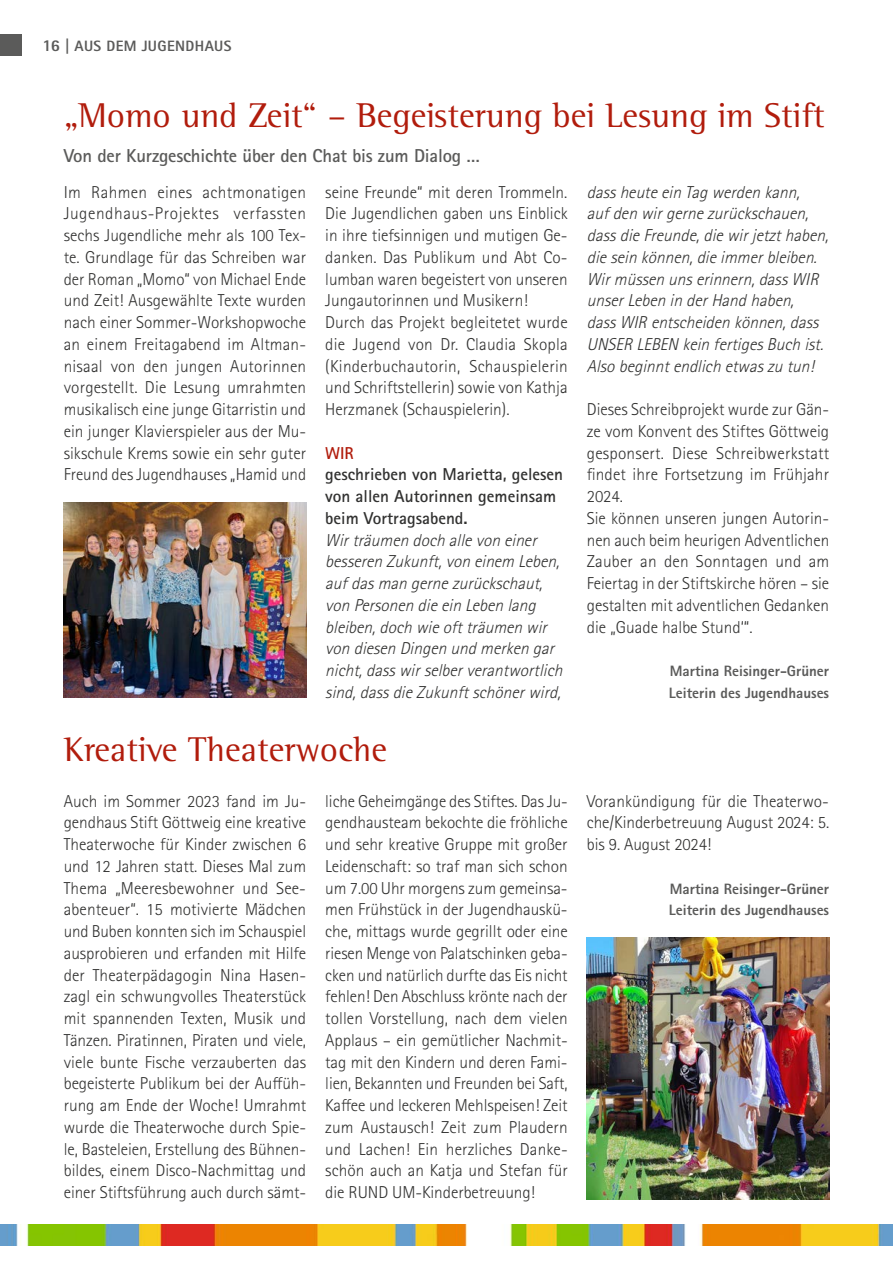
<style>
.page{position:relative;width:893px;height:1263px;background:#fff}
.page>*{position:absolute;margin:0;border:0;box-sizing:border-box;transform-origin:0 0}
.t1{font:35.25px "Rotis Semi Serif Pro";color:#b11c0c}
.t2{font:700 18.75px "Rotis Sans Serif Pro";letter-spacing:-.01em;color:#5b5b5a}
.t3{font:300 17.25px/21.8px "Rotis Sans Serif Pro";color:#313130;text-align:justify}
.t4{font:italic 300 17.25px/21.8px "Rotis Sans Serif Pro";color:#313130}
.t5{font:700 17.25px/21.8px "Rotis Sans Serif Pro";color:#313130}
.t6{font:700 17.25px "Rotis Sans Serif Pro";color:#b11c0c}
.t7{font:800 15px/21.8px "Rotis Sans Serif Pro";color:#5b5b5a}
.t8{font:800 15px "Rotis Sans Serif Pro";letter-spacing:.025em;color:#5b5b5a}
.s1{font-size:16.5px}
</style>
<div class="page">
<img style="left:0;top:1225px;width:893px;height:21px">
<div style="left:0;top:34px;width:21px;height:21px;background:#5b5b5a"></div>
<img style="left:64px;top:502px;width:242px;height:196px">
<img style="left:587px;top:937px;width:242px;height:262px">
<p class="t8" style="left:43px;top:36px;width:191px"><span class="s1">16</span> | AUS DEM JUGENDHAUS</p>
<h1 class="t1" style="left:64px;top:93px;width:763px">„Momo und Zeit“ – Begeisterung bei Lesung im Stift</h1>
<p class="t2" style="left:64px;top:144px;width:418px">Von der Kurzgeschichte über den Chat bis zum Dialog …</p>
<p class="t3" style="left:64px;top:181px;width:244px">Im Rahmen eines achtmonatigen Jugendhaus-Projektes verfassten sechs Jugendliche mehr als 100 Tex&shy;te. Grundlage für das Schreiben war der Roman „Momo“ von Michael Ende und Zeit! Ausgewählte Texte wurden nach einer Sommer-Workshopwoche an einem Freitagabend im Altman&shy;nisaal von den jungen Autorinnen vorgestellt. Die Lesung umrahmten musikalisch eine junge Gitarristin und ein junger Klavierspieler aus der Mu&shy;sikschule Krems sowie ein sehr guter Freund des Jugendhauses „Hamid und</p>
<p class="t3" style="left:325px;top:181px;width:244px;text-align:left">seine Freunde“ mit deren Trommeln.<br>Die Jugendlichen gaben uns Einblick in ihre tiefsinnigen und mutigen Ge&shy;danken. Das Publikum und Abt Co&shy;lumban waren begeistert von unseren Jungautorinnen und Musikern!<br>Durch das Projekt begleitetet wurde die Jugend von Dr. Claudia Skopla (Kinderbuchautorin, Schauspielerin und Schriftstellerin) sowie von Kathja Herzmanek (Schauspielerin).</p>
<p class="t4" style="left:587px;top:181px;width:247px">dassheuteein Tag werden kann, aufden wirgernezurückschauen, dassdieFreunde,diewirjetzthaben, diesein können,dieimmerbleiben.<br>Wirmüssen unserinnern,dassWIR unserLeben in derHand haben, dassWIR entscheiden können,dass UNSER LEBEN kein fertigesBuch ist.<br>Also beginntendlich etwaszu tun!</p>
<p class="t3" style="left:587px;top:399px;width:244px;text-align:left">Dieses Schreibprojekt wurde zur Gän&shy;ze vom Konvent des Stiftes Göttweig gesponsert. Diese Schreibwerkstatt findet ihre Fortsetzung im Frühjahr<br>2024.<br>Sie können unseren jungen Autorin&shy;nen auch beim heurigen Adventlichen<br>Zauber an den Sonntagen und am<br>Feiertag in der Stiftskirche hören – sie gestalten mit adventlichen Gedanken die „Guade halbe Stund‘“.</p>
<p class="t7" style="left:669px;top:660px;width:162px">Martina Reisinger-Grüner<br>Leiterin des Jugendhauses</p>
<p class="t6" style="left:325px;top:442px;width:30px">WIR</p>
<p class="t5" style="left:325px;top:463px;width:239px">geschrieben von Marietta, gelesen von allen Autorinnen gemeinsam beim Vortragsabend.</p>
<p class="t4" style="left:325px;top:529px;width:243px">Wirträumen doch allevon einer besseren Zukunft,von einem Leben, aufdasman gernezurückschaut, von Personen dieein Leben lang bleiben,doch wieoftträumen wir von diesen Dingen und merken gar nicht,dasswirselberverantwortlich sind,dassdieZukunftschönerwird,</p>
<h1 class="t1" style="left:64px;top:728px;width:325px">Kreative Theaterwoche</h1>
<p class="t3" style="left:64px;top:790px;width:244px">Auch im Sommer 2023 fand im Ju&shy;gendhaus Stift Göttweig eine kreative Theaterwoche für Kinder zwischen 6 und 12 Jahren statt. Dieses Mal zum Thema „Meeresbewohner und See&shy;abenteuer“. 15 motivierte Mädchen und Buben konnten sich im Schauspiel ausprobieren und erfanden mit Hilfe der Theaterpädagogin Nina Hasen&shy;zagl ein schwungvolles Theaterstück mit spannenden Texten, Musik und Tänzen. Piratinnen, Piraten und viele, viele bunte Fische verzauberten das begeisterte Publikum bei der Auffüh&shy;rung am Ende der Woche! Umrahmt wurde die Theaterwoche durch Spie&shy;le, Basteleien, Erstellung des Bühnen&shy;bildes, einem Disco-Nachmittag und einer Stiftsführung auch durch sämt-</p>
<p class="t3" style="left:325px;top:790px;width:244px">liche Geheimgänge des Stiftes. Das Ju&shy;gendhausteam bekochte die fröhliche und sehr kreative Gruppe mit großer Leidenschaft: so traf man sich schon um 7.00 Uhr morgens zum gemeinsa&shy;men Frühstück in der Jugendhauskü&shy;che, mittags wurde gegrillt oder eine riesen Menge von Palatschinken geba&shy;cken und natürlich durfte das Eis nicht fehlen! Den Abschluss krönte nach der tollen Vorstellung, nach dem vielen Applaus – ein gemütlicher Nachmit&shy;tag mit den Kindern und deren Fami&shy;lien, Bekannten und Freunden bei Saft, Kaffee und leckeren Mehlspeisen! Zeit zum Austausch! Zeit zum Plaudern und Lachen! Ein herzliches Danke&shy;schön auch an Katja und Stefan für die RUND UM-Kinderbetreuung!</p>
<p class="t3" style="left:587px;top:790px;width:244px">Vorankündigung für die Theaterwo&shy;che/Kinderbetreuung August 2024: 5. bis 9. August 2024!</p>
<p class="t7" style="left:669px;top:877px;width:162px">Martina Reisinger-Grüner<br>Leiterin des Jugendhauses</p>
</div>
